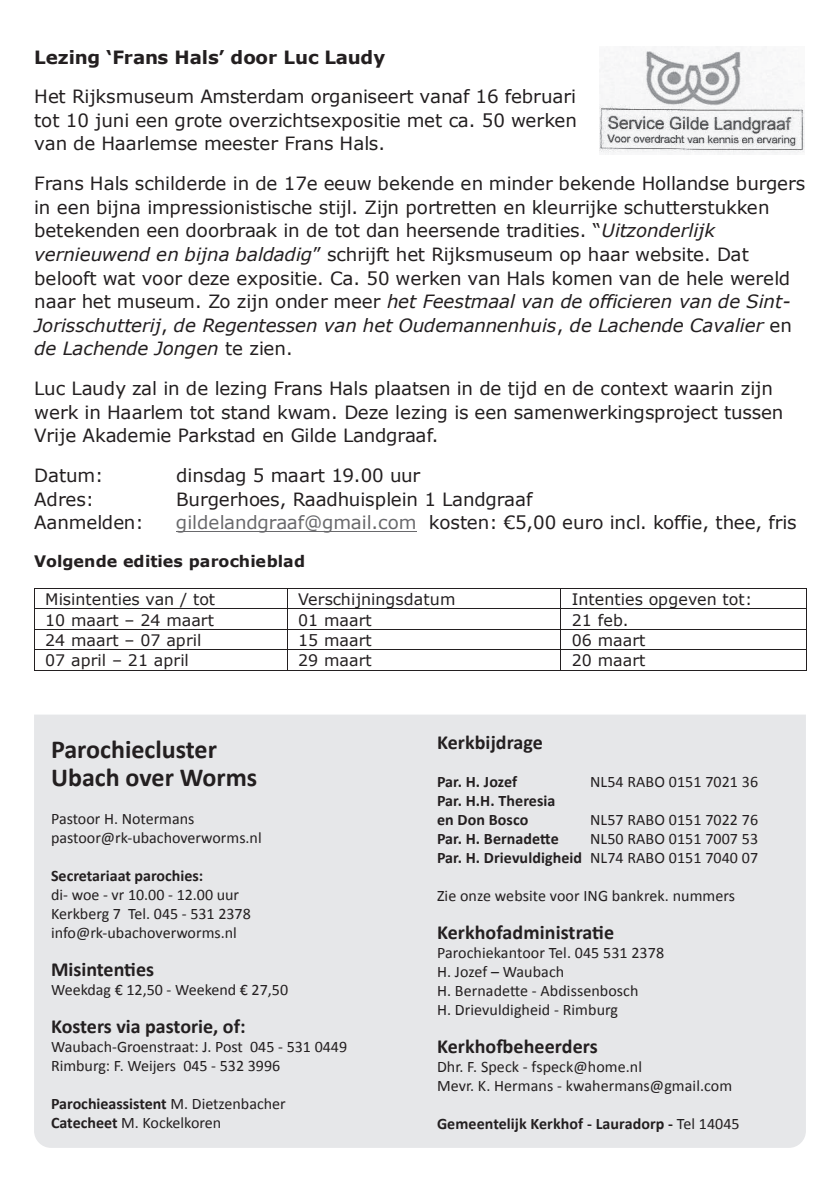
<style>
.page{position:relative;width:840px;height:1191px;background:#fff}
.page>*{position:absolute;margin:0;border:0;box-sizing:border-box;transform-origin:0 0}
.t1{font:700 26px/28px "Calibri";color:#231f20}
.t2{font:700 20px "Calibri";color:#231f20}
.t3{font:18.2px/23.6px "Verdana";letter-spacing:-.005em;color:#231f20}
.t4{font:700 18.2px "Verdana";letter-spacing:-.005em;color:#231f20}
.t5{font:16px/19px "Calibri";color:#231f20}
.t6{font:700 16px/19px "Calibri";letter-spacing:.005em;color:#231f20}
.t7{font:15.8px "Verdana";color:#231f20}
.t8{font:700 15.8px "Verdana";color:#231f20}
.s1{font-style:italic}
.s2{color:#69696c}
.s3{font-weight:700}
.s4{font-weight:400}
</style>
<div class="page">
<hr style="left:176px;top:531px;width:240px;height:1px;background:#69696c">
<hr style="left:35px;top:588px;width:252px;height:1px;background:#231f20">
<hr style="left:288px;top:588px;width:272px;height:1px;background:#231f20">
<hr style="left:561px;top:588px;width:244px;height:1px;background:#231f20">
<hr style="left:35px;top:608px;width:252px;height:1px;background:#231f20">
<hr style="left:288px;top:608px;width:272px;height:1px;background:#231f20">
<hr style="left:561px;top:608px;width:244px;height:1px;background:#231f20">
<hr style="left:35px;top:629px;width:252px;height:1px;background:#231f20">
<hr style="left:288px;top:629px;width:272px;height:1px;background:#231f20">
<hr style="left:561px;top:629px;width:244px;height:1px;background:#231f20">
<hr style="left:35px;top:649px;width:252px;height:1px;background:#231f20">
<hr style="left:288px;top:649px;width:272px;height:1px;background:#231f20">
<hr style="left:561px;top:649px;width:244px;height:1px;background:#231f20">
<svg style="left:34px;top:588px;width:1px;height:83px"></svg>
<hr style="left:35px;top:670px;width:252px;height:1px;background:#231f20">
<svg style="left:287px;top:588px;width:1px;height:83px"></svg>
<hr style="left:288px;top:670px;width:272px;height:1px;background:#231f20">
<svg style="left:560px;top:588px;width:1px;height:83px"></svg>
<hr style="left:561px;top:670px;width:244px;height:1px;background:#231f20">
<img style="left:599px;top:47px;width:205px;height:108px">
<div style="left:420px;top:714px;width:385px;height:433px;background:#e6e7e9"></div>
<div style="left:34px;top:714px;width:386px;height:433px;background:#e6e7e9"></div>
<p class="t4" style="left:34px;top:44px;width:352px">Lezing ‘Frans Hals’ door Luc Laudy</p>
<p class="t3" style="left:34px;top:85px;width:544px;text-align:justify">Het Rijksmuseum Amsterdam organiseert vanaf 16 februari tot 10 juni een grote overzichtsexpositie met ca. 50 werken van de Haarlemse meester Frans Hals.</p>
<p class="t3" style="left:34px;top:172px;width:772px">Frans Hals schilderde in de 17e eeuw bekende en minder bekende Hollandse burgers in een bijna impressionistische stijl. Zijn portretten en kleurrijke schutterstukken betekenden een doorbraak in de tot dan heersende tradities. “<span class="s1">Uitzonderlijk vernieuwend en bijna baldadig</span>” schrijft het Rijksmuseum op haar website. Dat belooft wat voor deze expositie. Ca. 50 werken van Hals komen van de hele wereld naar het museum. Zo zijn onder meer <span class="s1">het Feestmaal van de officieren van de Sint-Jorisschutterij</span>, <span class="s1">de Regentessen van het Oudemannenhuis</span>, <span class="s1">de Lachende Cavalier</span> en <span class="s1">de Lachende Jongen</span> te zien.</p>
<p class="t3" style="left:34px;top:377px;width:750px">Luc Laudy zal in de lezing Frans Hals plaatsen in de tijd en de context waarin zijn werk in Haarlem tot stand kwam. Deze lezing is een samenwerkingsproject tussen<br>Vrije Akademie Parkstad en Gilde Landgraaf.</p>
<p class="t3" style="left:34px;top:464px;width:71px">Datum:</p>
<p class="t3" style="left:176px;top:464px;width:246px">dinsdag 5 maart 19.00 uur</p>
<p class="t3" style="left:34px;top:487px;width:62px">Adres:</p>
<p class="t3" style="left:176px;top:487px;width:358px">Burgerhoes, Raadhuisplein 1 Landgraaf</p>
<p class="t3" style="left:34px;top:511px;width:111px">Aanmelden:</p>
<p class="t3" style="left:176px;top:511px;width:622px"><span class="s2">gildelandgraaf@gmail.com</span> kosten: €5,00 euro incl. koffie, thee, fris</p>
<p class="t8" style="left:34px;top:550px;width:272px">Volgende edities parochieblad</p>
<p class="t7" style="left:45px;top:588px;width:171px">Misintenties van / tot</p>
<p class="t7" style="left:298px;top:588px;width:159px">Verschijningsdatum</p>
<p class="t7" style="left:571px;top:588px;width:182px">Intenties opgeven tot:</p>
<p class="t7" style="left:45px;top:609px;width:170px">10 maart – 24 maart</p>
<p class="t7" style="left:298px;top:609px;width:75px">01 maart</p>
<p class="t7" style="left:571px;top:609px;width:58px">21 feb.</p>
<p class="t7" style="left:45px;top:629px;width:158px">24 maart – 07 april</p>
<p class="t7" style="left:298px;top:629px;width:75px">15 maart</p>
<p class="t7" style="left:571px;top:629px;width:75px">06 maart</p>
<p class="t7" style="left:45px;top:650px;width:145px">07 april – 21 april</p>
<p class="t7" style="left:298px;top:650px;width:75px">29 maart</p>
<p class="t7" style="left:571px;top:650px;width:75px">20 maart</p>
<h1 class="t1" style="left:51px;top:734px;width:207px">Parochiecluster<br>Ubach over Worms</h1>
<p class="t5" style="left:51px;top:808px;width:212px">Pastoor H. Notermans pastoor@rk-ubachoverworms.nl</p>
<p class="t6" style="left:51px;top:865px;width:154px">Secretariaat parochies:</p>
<p class="t5" style="left:51px;top:884px;width:201px">di- woe - vr 10.00 - 12.00 uur<br>Kerkberg 7 Tel. 045 - 531 2378 info@rk-ubachoverworms.nl</p>
<p class="t2" style="left:51px;top:955px;width:104px">Misintenties</p>
<p class="t5" style="left:51px;top:979px;width:238px">Weekdag € 12,50 - Weekend € 27,50</p>
<p class="t2" style="left:51px;top:1012px;width:196px">Kosters via pastorie, of:</p>
<p class="t5" style="left:51px;top:1036px;width:297px">Waubach-Groenstraat: J. Post 045 - 531 0449<br>Rimburg: F. Weijers 045 - 532 3996</p>
<p class="t5" style="left:51px;top:1093px;width:236px"><span class="s3">Parochieassistent</span> M. Dietzenbacher<br><span class="s3">Catecheet</span> M. Kockelkoren</p>
<p class="t2" style="left:437px;top:728px;width:107px">Kerkbijdrage</p>
<p class="t6" style="left:437px;top:771px;width:82px">Par. H. Jozef</p>
<p class="t5" style="left:590px;top:771px;width:169px">NL54 RABO 0151 7021 36</p>
<p class="t6" style="left:437px;top:790px;width:120px">Par. H.H. Theresia en Don Bosco</p>
<p class="t5" style="left:590px;top:809px;width:169px">NL57 RABO 0151 7022 76</p>
<p class="t6" style="left:437px;top:828px;width:123px">Par. H. Bernadette</p>
<p class="t5" style="left:437px;top:828px;width:322px;text-align:right">NL50 RABO 0151 7007 53<br><span class="s3">Par. H. Drievuldigheid</span> NL74 RABO 0151 7040 07</p>
<p class="t5" style="left:437px;top:885px;width:299px">Zie onze website voor ING bankrek. nummers</p>
<p class="t2" style="left:437px;top:918px;width:178px">Kerkhofadministratie</p>
<p class="t5" style="left:437px;top:942px;width:228px">Parochiekantoor Tel. 045 531 2378<br>H. Jozef – Waubach<br>H. Bernadette - Abdissenbosch<br>H. Drievuldigheid - Rimburg</p>
<p class="t2" style="left:437px;top:1032px;width:162px">Kerkhofbeheerders</p>
<p class="t5" style="left:437px;top:1056px;width:296px">Dhr. F. Speck - fspeck@home.nl<br>Mevr. K. Hermans - kwahermans@gmail.com</p>
<p class="t6" style="left:437px;top:1113px;width:304px">Gemeentelijk Kerkhof - Lauradorp - <span class="s4">Tel 14045</span></p>
</div>
